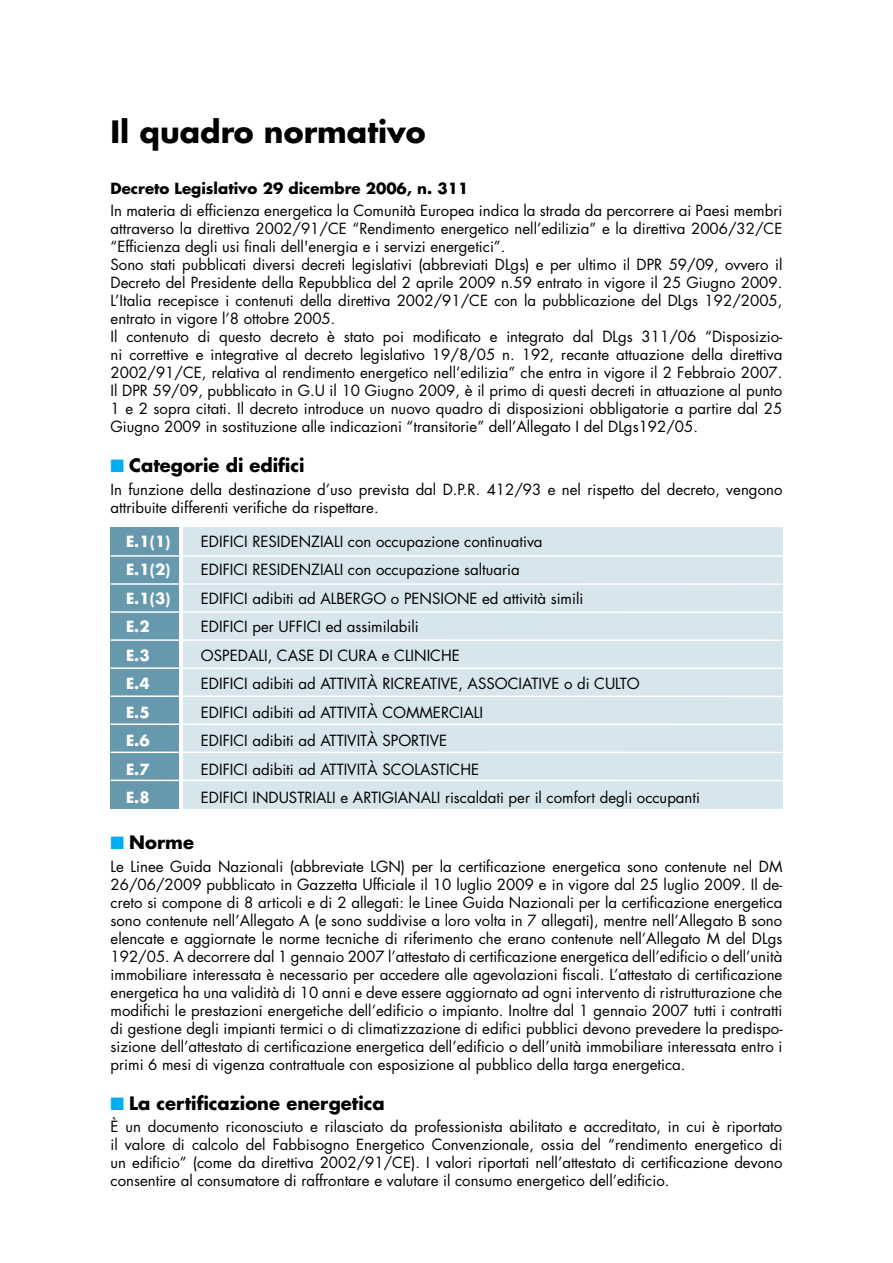
<style>
.page{position:relative;width:893px;height:1263px;background:#fff}
.page>*{position:absolute;margin:0;border:0;box-sizing:border-box;transform-origin:0 0}
.t1{font:700 30px "Futura";color:#000}
.t2{font:700 18px "Futura";color:#000}
.t3{font:15px/18px "Futura";color:#000;text-align:justify}
.t4{font:700 15px "Futura";color:#fff}
.t5{font:700 15px "Futura";color:#000}
.s1{color:#00aeef}
</style>
<div class="page">
<div style="left:111px;top:527px;width:68px;height:282px;background:#6698ae"></div>
<div style="left:183px;top:527px;width:599px;height:282px;background:#d7e5ec"></div>
<hr style="left:111px;top:555px;width:673px;height:2px;background:#fff">
<hr style="left:111px;top:583px;width:673px;height:2px;background:#fff">
<hr style="left:111px;top:611px;width:673px;height:2px;background:#fff">
<hr style="left:111px;top:639px;width:673px;height:2px;background:#fff">
<hr style="left:111px;top:667px;width:673px;height:2px;background:#fff">
<hr style="left:111px;top:695px;width:673px;height:2px;background:#fff">
<hr style="left:111px;top:723px;width:673px;height:2px;background:#fff">
<hr style="left:111px;top:751px;width:673px;height:2px;background:#fff">
<hr style="left:111px;top:780px;width:673px;height:1px;background:#fff">
<h1 class="t1" style="left:111px;top:112px;width:317px">Il quadro normativo</h1>
<p class="t5" style="left:111px;top:178px;width:359px">Decreto Legislativo 29 dicembre 2006, n. 311</p>
<p class="t3" style="left:111px;top:202px;width:673px;text-align:left">In materia di efficienza energetica la Comunità Europea indica la strada da percorrere ai Paesi membri attraverso la direttiva 2002/91/CE “Rendimento energetico nell’edilizia” e la direttiva 2006/32/CE “Efficienza degli usi finali dell'energia e i servizi energetici”.<br>Sono stati pubblicati diversi decreti legislativi (abbreviati DLgs) e per ultimo il DPR 59/09, ovvero il Decreto del Presidente della Repubblica del 2 aprile 2009 n.59 entrato in vigore il 25 Giugno 2009.<br>L’Italia recepisce i contenuti della direttiva 2002/91/CE con la pubblicazione del DLgs 192/2005, entrato in vigore l’8 ottobre 2005.<br>Il contenuto di questo decreto è stato poi modificato e integrato dal DLgs 311/06 “Disposizio&shy;ni correttive e integrative al decreto legislativo 19/8/05 n. 192, recante attuazione della direttiva 2002/91/CE, relativa al rendimento energetico nell’edilizia” che entra in vigore il 2 Febbraio 2007.<br>Il DPR 59/09, pubblicato in G.U il 10 Giugno 2009, è il primo di questi decreti in attuazione al punto 1 e 2 sopra citati. Il decreto introduce un nuovo quadro di disposizioni obbligatorie a partire dal 25<br>Giugno 2009 in sostituzione alle indicazioni “transitorie” dell’Allegato I del DLgs192/05.</p>
<p class="t2" style="left:111px;top:454px;width:196px"><span class="s1">■</span> Categorie di edifici</p>
<p class="t3" style="left:111px;top:480px;width:673px">In funzione della destinazione d’uso prevista dal D.P.R. 412/93 e nel rispetto del decreto, vengono attribuite differenti verifiche da rispettare.</p>
<p class="t4" style="left:126px;top:531px;width:46px">E.1(1)</p>
<p class="t3" style="left:201px;top:532px;width:343px">EDIFICI RESIDENZIALI con occupazione continuativa</p>
<p class="t4" style="left:126px;top:559px;width:46px">E.1(2)</p>
<p class="t3" style="left:201px;top:561px;width:320px">EDIFICI RESIDENZIALI con occupazione saltuaria</p>
<p class="t4" style="left:126px;top:588px;width:46px">E.1(3)</p>
<p class="t3" style="left:201px;top:589px;width:384px">EDIFICI adibiti ad ALBERGO o PENSIONE ed attività simili</p>
<p class="t4" style="left:126px;top:616px;width:25px">E.2</p>
<p class="t3" style="left:201px;top:618px;width:219px">EDIFICI per UFFICI ed assimilabili</p>
<p class="t4" style="left:126px;top:645px;width:25px">E.3</p>
<p class="t3" style="left:201px;top:646px;width:260px">OSPEDALI, CASE DI CURA e CLINICHE</p>
<p class="t4" style="left:126px;top:673px;width:25px">E.4</p>
<p class="t3" style="left:201px;top:675px;width:440px">EDIFICI adibiti ad ATTIVITÀ RICREATIVE, ASSOCIATIVE o di CULTO</p>
<p class="t4" style="left:126px;top:702px;width:25px">E.5</p>
<p class="t3" style="left:201px;top:703px;width:284px">EDIFICI adibiti ad ATTIVITÀ COMMERCIALI</p>
<p class="t4" style="left:126px;top:730px;width:25px">E.6</p>
<p class="t3" style="left:201px;top:732px;width:248px">EDIFICI adibiti ad ATTIVITÀ SPORTIVE</p>
<p class="t4" style="left:126px;top:759px;width:25px">E.7</p>
<p class="t3" style="left:201px;top:760px;width:280px">EDIFICI adibiti ad ATTIVITÀ SCOLASTICHE</p>
<p class="t4" style="left:126px;top:787px;width:25px">E.8</p>
<p class="t3" style="left:201px;top:789px;width:501px">EDIFICI INDUSTRIALI e ARTIGIANALI riscaldati per il comfort degli occupanti</p>
<p class="t2" style="left:111px;top:831px;width:85px"><span class="s1">■</span> Norme</p>
<p class="t3" style="left:111px;top:857px;width:673px">Le Linee Guida Nazionali (abbreviate LGN) per la certificazione energetica sono contenute nel DM 26/06/2009 pubblicato in Gazzetta Ufficiale il 10 luglio 2009 e in vigore dal 25 luglio 2009. Il de&shy;creto si compone di 8 articoli e di 2 allegati: le Linee Guida Nazionali per la certificazione energetica sono contenute nell’Allegato A (e sono suddivise a loro volta in 7 allegati), mentre nell’Allegato B sono elencate e aggiornate le norme tecniche di riferimento che erano contenute nell’Allegato M del DLgs 192/05. A decorrere dal 1 gennaio 2007 l’attestato di certificazione energetica dell’edificio o dell’unità immobiliare interessata è necessario per accedere alle agevolazioni fiscali. L’attestato di certificazione energetica ha una validità di 10 anni e deve essere aggiornato ad ogni intervento di ristrutturazione che modifichi le prestazioni energetiche dell’edificio o impianto. Inoltre dal 1 gennaio 2007 tutti i contratti di gestione degli impianti termici o di climatizzazione di edifici pubblici devono prevedere la predispo&shy;sizione dell’attestato di certificazione energetica dell’edificio o dell’unità immobiliare interessata entro i primi 6 mesi di vigenza contrattuale con esposizione al pubblico della targa energetica.</p>
<p class="t2" style="left:111px;top:1091px;width:276px"><span class="s1">■</span> La certificazione energetica</p>
<p class="t3" style="left:111px;top:1118px;width:673px">È un documento riconosciuto e rilasciato da professionista abilitato e accreditato, in cui è riportato il valore di calcolo del Fabbisogno Energetico Convenzionale, ossia del “rendimento energetico di un edificio” (come da direttiva 2002/91/CE). I valori riportati nell’attestato di certificazione devono consentire al consumatore di raffrontare e valutare il consumo energetico dell’edificio.</p>
</div>
